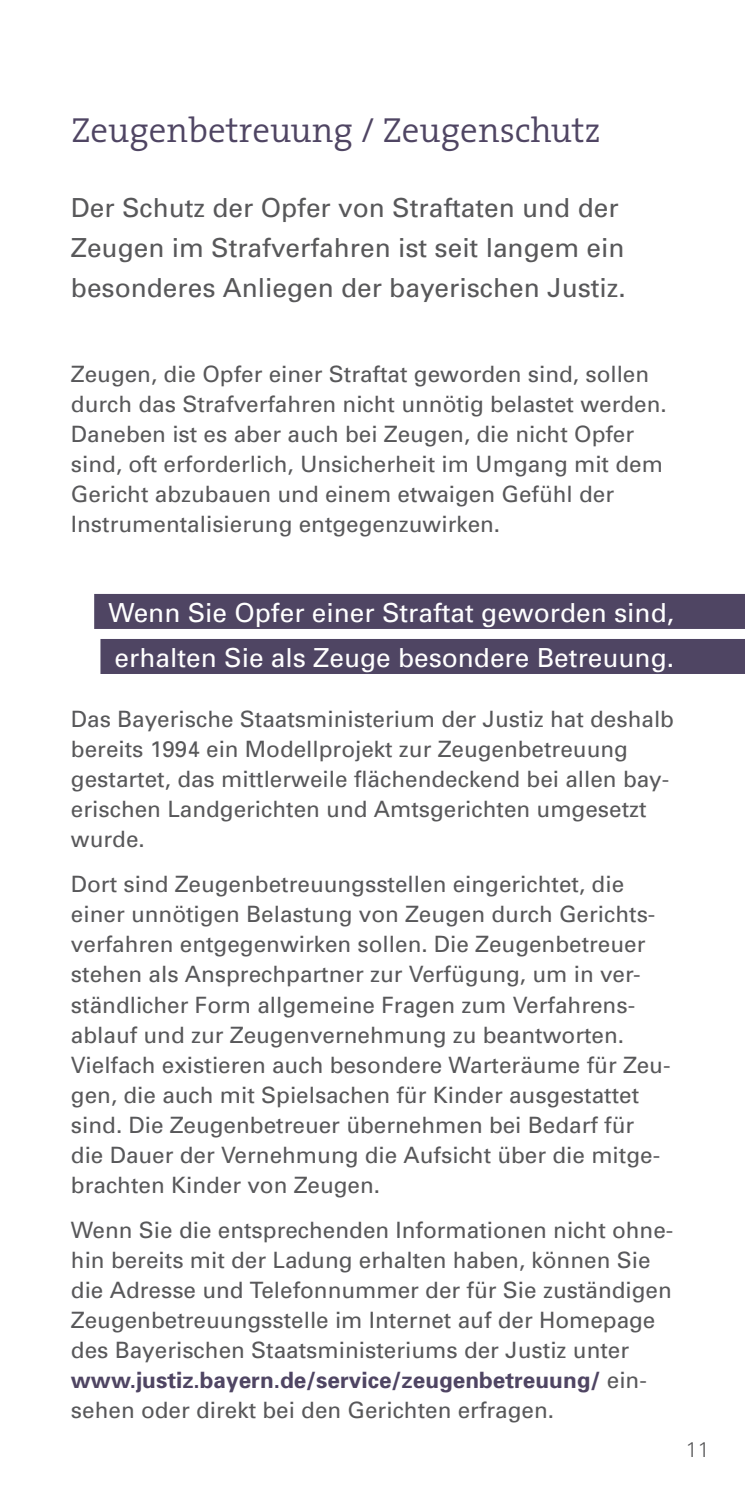
<style>
.page{position:relative;width:745px;height:1489px;background:#fff}
.page>*{position:absolute;margin:0;border:0;box-sizing:border-box;transform-origin:0 0}
.Headline{font:300 35px "The Serif";color:#4f4563}
.Einleitung{font:26.25px/40px "Univers";color:#58585a}
.Zwischenhead_rechts{font:26.25px "Univers";color:#fff}
.Copy{font:22.5px/30px "Univers";color:#58585a}
.t1{font:300 21.25px "Univers";color:#58585a}
.s1{font-weight:700;color:#4f4563}
</style>
<div class="page">
<div style="left:94px;top:594px;width:650px;height:35px;background:#4f4563"></div>
<div style="left:100px;top:639px;width:644px;height:35px;background:#4f4563"></div>
<p class="Headline" style="left:71px;top:101px;width:530px">Zeugenbetreuung / Zeugenschutz</p>
<p class="Einleitung" style="left:71px;top:187px;width:556px">Der Schutz der Opfer von Straftaten und der<br>Zeugen im Strafverfahren ist seit langem ein besonderes Anliegen der bayerischen Justiz.</p>
<p class="Copy" style="left:71px;top:359px;width:597px">Zeugen, die Opfer einer Straftat geworden sind, sollen durch das Strafverfahren nicht unnötig belastet werden.<br>Daneben ist es aber auch bei Zeugen, die nicht Opfer sind, oft erforderlich, Unsicherheit im Umgang mit dem Gericht abzubauen und einem etwaigen Gefühl der Instrumentalisierung entgegenzuwirken.</p>
<p class="Zwischenhead_rechts" style="left:108px;top:596px;width:566px">Wenn Sie Opfer einer Straftat geworden sind,</p>
<p class="Zwischenhead_rechts" style="left:115px;top:641px;width:560px">erhalten Sie als Zeuge besondere Betreuung.</p>
<p class="Copy" style="left:71px;top:704px;width:604px">Das Bayerische Staatsministerium der Justiz hat deshalb bereits 1994 ein Modellprojekt zur Zeugenbetreuung gestartet, das mittlerweile flächendeckend bei allen bay&shy;erischen Landgerichten und Amtsgerichten umgesetzt wurde.</p>
<p class="Copy" style="left:71px;top:869px;width:600px">Dort sind Zeugenbetreuungsstellen eingerichtet, die einer unnötigen Belastung von Zeugen durch Gerichts&shy;verfahren entgegenwirken sollen. Die Zeugenbetreuer stehen als Ansprechpartner zur Verfügung, um in ver&shy;ständlicher Form allgemeine Fragen zum Verfahrens&shy;ablauf und zur Zeugenvernehmung zu beantworten.<br>Vielfach existieren auch besondere Warteräume für Zeu&shy;gen, die auch mit Spielsachen für Kinder ausgestattet sind. Die Zeugenbetreuer übernehmen bei Bedarf für die Dauer der Vernehmung die Aufsicht über die mitge&shy;brachten Kinder von Zeugen.</p>
<p class="Copy" style="left:71px;top:1214px;width:603px">Wenn Sie die entsprechenden Informationen nicht ohne&shy;hin bereits mit der Ladung erhalten haben, können Sie die Adresse und Telefonnummer der für Sie zuständigen Zeugenbetreuungsstelle im Internet auf der Homepage des Bayerischen Staatsministeriums der Justiz unter <span class="s1">www.justiz.bayern.de/service/zeugenbetreuung/</span> ein&shy;sehen oder direkt bei den Gerichten erfragen.</p>
<p class="t1" style="left:685px;top:1435px;width:25px">11</p>
</div>
